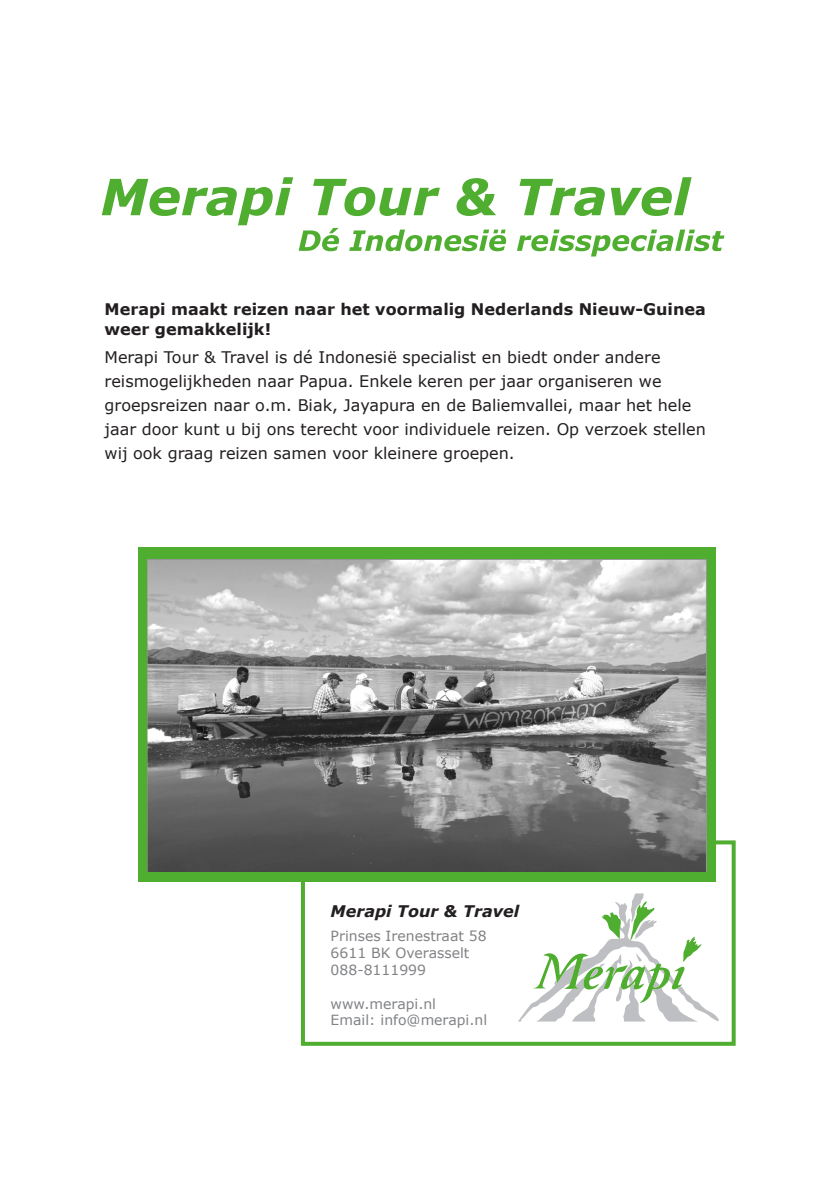
<style>
.page{position:relative;width:840px;height:1191px;background:#fff}
.page>*{position:absolute;margin:0;border:0;box-sizing:border-box;transform-origin:0 0}
.Kop_groot{font:16px/24px "Verdana";color:#231f20}
.Kop_groot-2{font:700 16px "Verdana";color:#231f20}
.body{font:italic 700 16px "Verdana";color:#231f20}
.body-2{font:14px "Verdana";color:#808285}
</style>
<div class="page">
<div style="left:301px;top:840px;width:434px;height:205px;border:4px solid #4fad2f"></div>
<div style="left:138px;top:547px;width:577px;height:334px;background:#4fad2f"></div>
<img style="left:148px;top:559px;width:557px;height:313px">
<svg style="left:518px;top:893px;width:201px;height:128px"></svg>
<svg style="left:519px;top:179px;width:85px;height:37px"></svg>
<svg style="left:611px;top:177px;width:80px;height:39px"></svg>
<svg style="left:102px;top:177px;width:404px;height:74px"></svg>
<svg style="left:517px;top:229px;width:207px;height:27px"></svg>
<p class="Kop_groot-2" style="left:104px;top:298px;width:602px">Merapi maakt reizen naar het voormalig Nederlands Nieuw-Guinea</p>
<p class="Kop_groot-2" style="left:104px;top:318px;width:168px">weer gemakkelijk!</p>
<p class="Kop_groot" style="left:104px;top:345px;width:557px">Merapi Tour &amp; Travel is dé Indonesië specialist en biedt onder andere</p>
<p class="Kop_groot" style="left:104px;top:369px;width:558px">reismogelijkheden naar Papua. Enkele keren per jaar organiseren we</p>
<p class="Kop_groot" style="left:104px;top:393px;width:602px">groepsreizen naar o.m. Biak, Jayapura en de Baliemvallei, maar het hele jaar door kunt u bij ons terecht voor individuele reizen. Op verzoek stellen</p>
<p class="Kop_groot" style="left:104px;top:441px;width:411px">wij ook graag reizen samen voor kleinere groepen.</p>
<p class="body" style="left:330px;top:900px;width:190px">Merapi Tour &amp; Travel</p>
<p class="body-2" style="left:330px;top:927px;width:157px">Prinses Irenestraat 58</p>
<p class="body-2" style="left:330px;top:944px;width:140px">6611 BK Overasselt</p>
<p class="body-2" style="left:330px;top:961px;width:97px">088-8111999</p>
<p class="body-2" style="left:330px;top:994px;width:107px">www.merapi.nl</p>
<p class="body-2" style="left:330px;top:1011px;width:158px">Email: info@merapi.nl</p>
</div>
